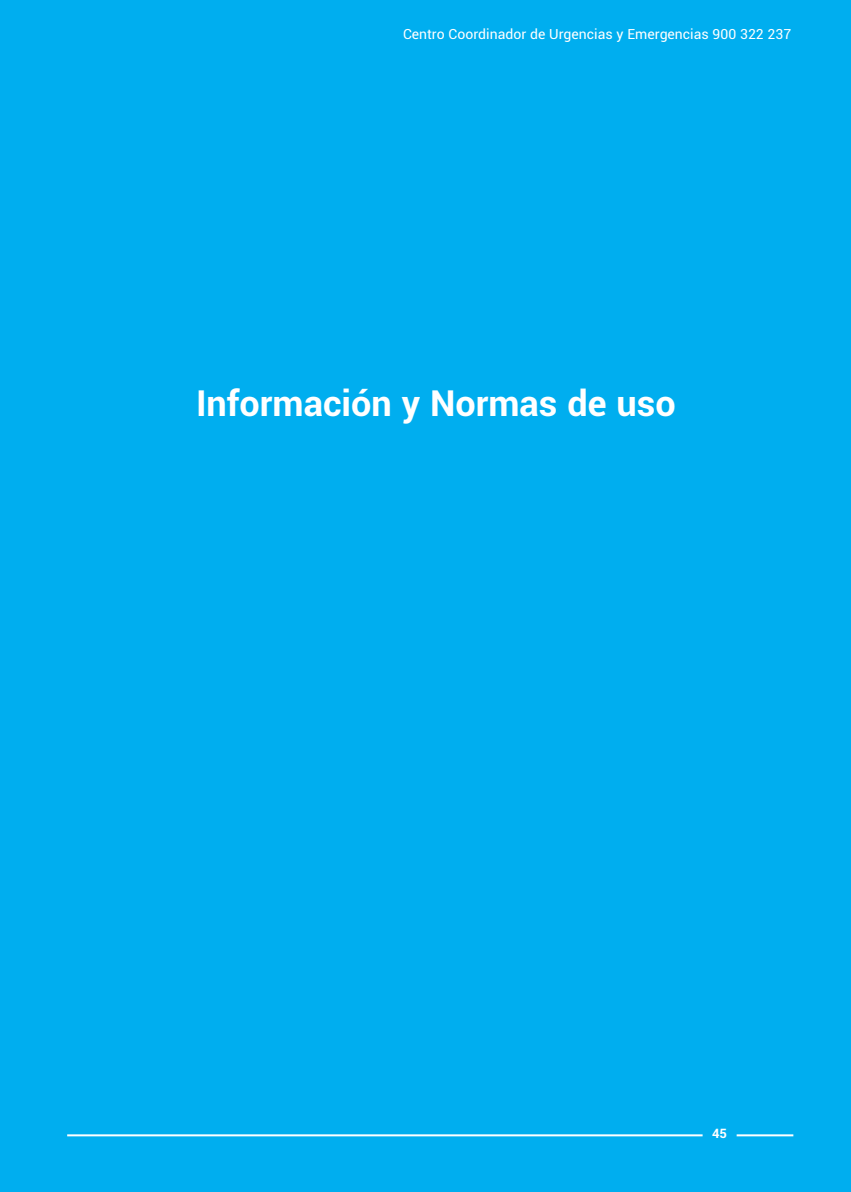
<style>
.page{position:relative;width:851px;height:1192px;background:#fff}
.page>*{position:absolute;margin:0;border:0;box-sizing:border-box;transform-origin:0 0}
.t1{font:700 36px "Roboto";color:#fff}
.t2{font:14px "Roboto";color:#fff}
.t3{font:700 13px "Roboto";color:#fff}
</style>
<div class="page">
<div style="left:0;top:0;width:850px;height:1191px;background:#00aeef"></div>
<hr style="left:67px;top:1134px;width:635px;height:2px;background:#fff">
<hr style="left:736px;top:1134px;width:57px;height:2px;background:#fff">
<p class="t2" style="left:403px;top:28px;width:389px">Centro Coordinador de Urgencias y Emergencias 900 322 237</p>
<h1 class="t1" style="left:196px;top:388px;width:481px">Información y Normas de uso</h1>
<p class="t3" style="left:712px;top:1128px;width:16px">45</p>
</div>
